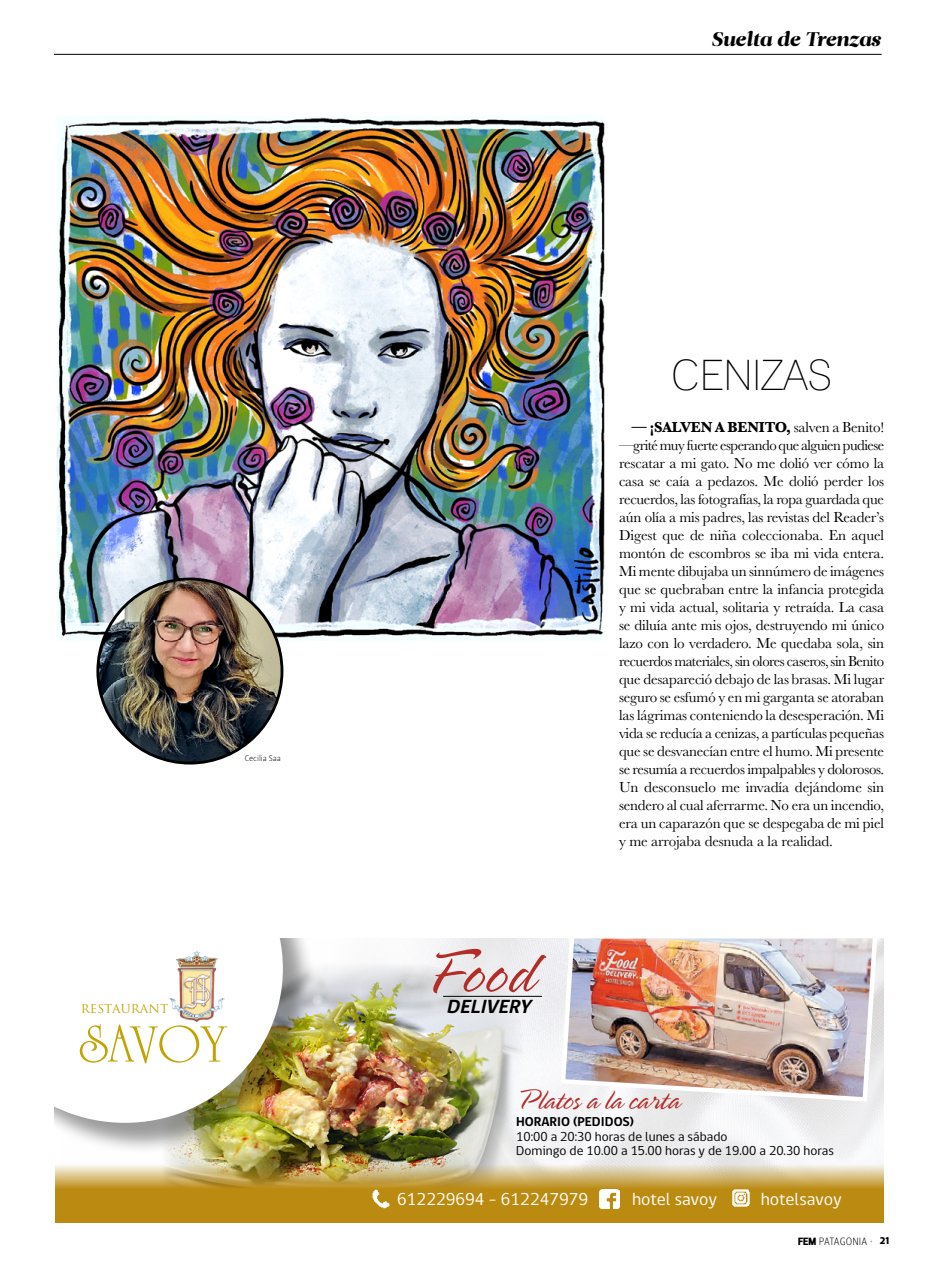
<style>
.page{position:relative;width:936px;height:1276px;background:#fff}
.page>*{position:absolute;margin:0;border:0;box-sizing:border-box;transform-origin:0 0}
.t1{font:300 66px "Spring LP";color:#b32c28}
.t2{font:54.75px "University Roman Std";color:#c3a303}
.t3{font:condensed 42px "Lane";color:#000}
.t4{font:300 30.9px "Spring LP";color:#b32c28}
.t5{font:italic 19.8px "Leitura Display";color:#000;scale:1.06 1}
.t6{font:italic 700 19.5px "gob CL";color:#000}
.t7{font:17.7px "gob CL";color:#fff}
.t8{font:15px/18px "Baskerville";letter-spacing:-.01em;color:#000;text-align:justify}
.t9{font:13.2px/14.7px "gob CL";color:#000}
.t10{font:700 13.2px "gob CL";color:#000}
.t11{font:11.85px "Trajan Pro";color:#c3a303}
.t12{font:10.5px "Leitura Sans Grot 1";letter-spacing:.005em;color:#000}
.t13{font:8.1px "Leitura Sans Grot 1";color:#000}
.s1{font-weight:700}
.s2{font-family:"Leitura Sans Grot 4"}
</style>
<div class="page">
<hr style="left:54px;top:54px;width:827px;height:1px;background:#000">
<img style="left:417px;top:938px;width:466px;height:222px">
<img style="left:166px;top:961px;width:359px;height:199px">
<img style="left:558px;top:938px;width:321px;height:166px">
<div style="left:55px;top:938px;width:261px;height:217px;background:#000;opacity:.39"></div>
<svg style="left:55px;top:938px;width:228px;height:184px"></svg>
<img style="left:158px;top:946px;width:72px;height:80px">
<svg style="left:55px;top:1160px;width:828px;height:62px;background:#c49f44"></svg>
<img style="left:730px;top:1187px;width:21px;height:21px">
<img style="left:600px;top:1189px;width:19px;height:19px">
<img style="left:371px;top:1189px;width:20px;height:19px">
<hr style="left:443px;top:996px;width:99px;height:1px;background:#000">
<img style="left:56px;top:116px;width:549px;height:525px">
<img style="left:98px;top:579px;width:184px;height:184px;border-radius:92px">
<h3 class="t5" style="left:711px;top:28px;width:161px">Suelta de Trenzas</h3>
<p class="t13" style="left:245px;top:754px;width:38px">Cecilia Saa</p>
<p class="t11" style="left:81px;top:1000px;width:89px">RESTAURANT</p>
<h2 class="t2" style="left:80px;top:1012px;width:149px">SAVOY</h2>
<h1 class="t1" style="left:425px;top:939px;width:110px">Food</h1>
<h3 class="t6" style="left:446px;top:993px;width:92px">DELIVERY</h3>
<h3 class="t3" style="left:671px;top:350px;width:162px">CENIZAS</h3>
<p class="t8" style="left:619px;top:418px;width:267px;text-indent:13px"><span class="s1">— ¡SALVEN A BENITO,</span> salven a Benito! —grité muy fuerte esperando que alguien pudiese rescatar a mi gato. No me dolió ver cómo la casa se caía a pedazos. Me dolió perder los recuerdos, las fotografías, la ropa guardada que aún olía a mis padres, las revistas del Reader’s Digest que de niña coleccionaba. En aquel montón de escombros se iba mi vida entera.<br>Mi mente dibujaba un sinnúmero de imágenes que se quebraban entre la infancia protegida y mi vida actual, solitaria y retraída. La casa se diluía ante mis ojos, destruyendo mi único lazo con lo verdadero. Me quedaba sola, sin recuerdos materiales, sin olores caseros, sin Benito que desapareció debajo de las brasas. Mi lugar seguro se esfumó y en mi garganta se atoraban las lágrimas conteniendo la desesperación. Mi vida se reducía a cenizas, a partículas pequeñas que se desvanecían entre el humo. Mi presente se resumía a recuerdos impalpables y dolorosos.<br>Un desconsuelo me invadía dejándome sin sendero al cual aferrarme. No era un incendio, era un caparazón que se despegaba de mi piel y me arrojaba desnuda a la realidad.</p>
<h3 class="t4" style="left:516px;top:1084px;width:165px">Platos a la carta</h3>
<p class="t10" style="left:516px;top:1112px;width:119px">HORARIO (PEDIDOS)</p>
<p class="t9" style="left:516px;top:1129px;width:319px">10:00 a 20:30 horas de lunes a sábado<br>Domingo de 10.00 a 15.00 horas y de 19.00 a 20.30 horas</p>
<p class="t7" style="left:397px;top:1187px;width:192px">612229694 - 612247979</p>
<p class="t7" style="left:632px;top:1187px;width:86px">hotel savoy</p>
<p class="t7" style="left:760px;top:1187px;width:82px">hotelsavoy</p>
<p class="t12" style="left:798px;top:1235px;width:92px"><span class="s2">FEM</span> PATAGONIA · <span class="s2">21</span></p>
</div>
